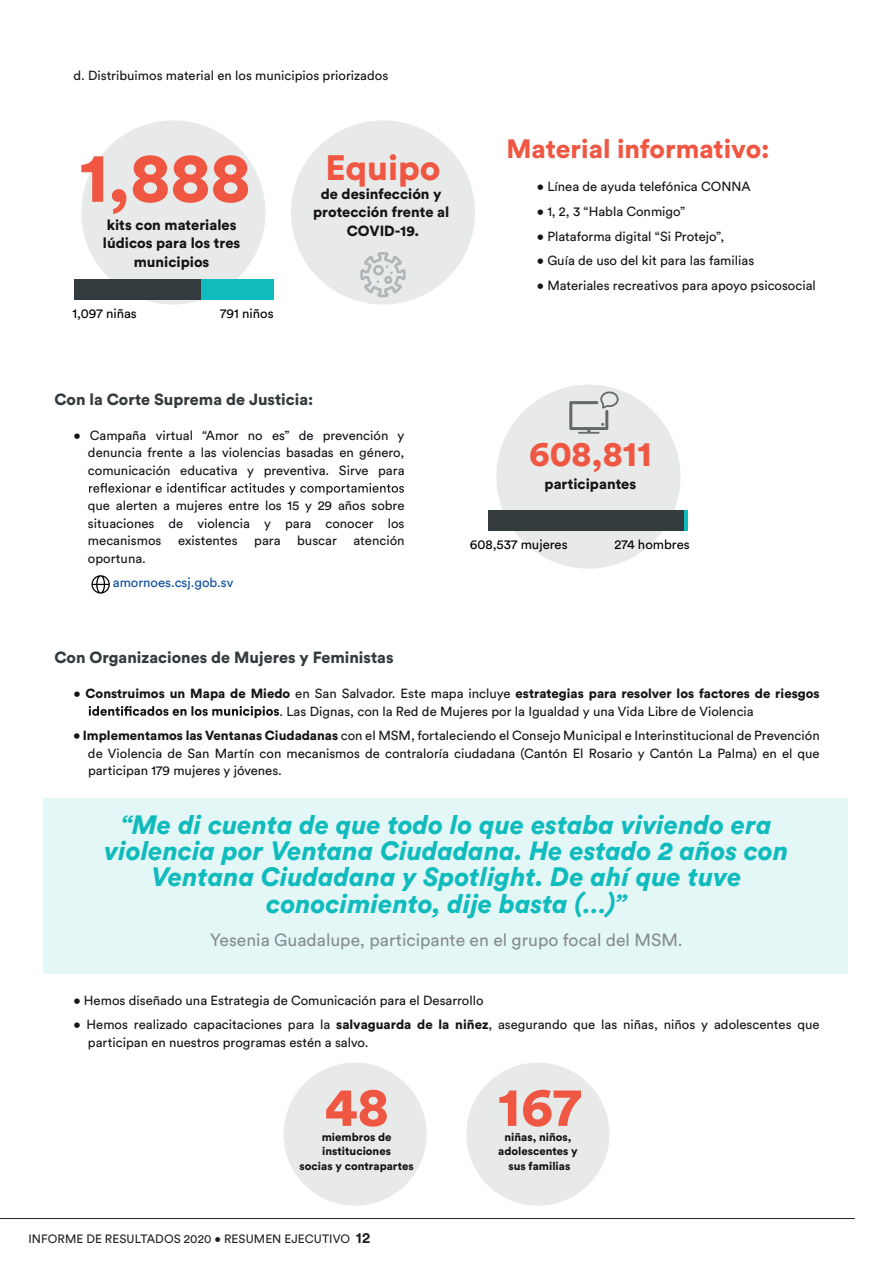
<style>
.page{position:relative;width:893px;height:1263px;background:#fff}
.page>*{position:absolute;margin:0;border:0;box-sizing:border-box;transform-origin:0 0}
.t1{font:900 70.05px "Circular Std";color:#f05743}
.t2{font:900 54.45px "Circular Std";color:#f05743}
.t3{font:900 34.95px "Circular Std";color:#f05743}
.t4{font:italic 900 26.25px/26.2px "Circular Std";color:#0fbbbc;text-align:center}
.t5{font:900 26.25px "Circular Std";color:#f05743}
.t6{font:17.55px "Circular Std";color:#888d91}
.t7{font:900 16.05px "Circular Std";color:#333b3e}
.t8{font:900 14.55px/18.9px "Circular Std";color:#171419;text-align:center}
.t9{font:13.2px/17.5px "Circular Std";color:#171419;text-align:justify}
.t10{font:13.2px "Circular Std";color:#000001}
.t11{font:13.2px "Circular Std";color:#0b4e9d}
.t12{font:12px "Circular Std";letter-spacing:.005em;color:#231f20}
.t13{font:900 11.4px/14.7px "Circular Std";color:#171419;text-align:center}
.s1{font-weight:900}
.s2{font-weight:700;font-size:15px}
</style>
<div class="page">
<hr style="left:0;top:1218px;width:855px;height:1px;background:#231f20">
<div style="left:43px;top:798px;width:805px;height:175px;background:#e4f7f7"></div>
<div style="left:496px;top:384px;width:184px;height:185px;background:#e8e9e9;border-radius:50%"></div>
<svg style="left:89px;top:483px;width:315px;height:12px"></svg>
<svg style="left:569px;top:391px;width:50px;height:43px"></svg>
<svg style="left:89px;top:706px;width:190px;height:12px"></svg>
<div style="left:81px;top:120px;width:184px;height:185px;background:#e8e9e9;border-radius:50%"></div>
<div style="left:291px;top:120px;width:184px;height:185px;background:#e8e9e9;border-radius:50%"></div>
<div style="left:75px;top:279px;width:199px;height:21px;background:#0fbbbc"></div>
<div style="left:75px;top:279px;width:126px;height:21px;background:#333b3e"></div>
<div style="left:489px;top:510px;width:199px;height:21px;background:#0fbbbc"></div>
<div style="left:489px;top:510px;width:195px;height:21px;background:#333b3e"></div>
<svg style="left:91px;top:575px;width:19px;height:19px"></svg>
<svg style="left:360px;top:252px;width:46px;height:45px"></svg>
<div style="left:466px;top:1062px;width:143px;height:144px;background:#e8e9e9;border-radius:50%"></div>
<div style="left:283px;top:1062px;width:144px;height:144px;background:#e8e9e9;border-radius:50%"></div>
<p class="t9" style="left:73px;top:67px;width:316px">d. Distribuimos material en los municipios priorizados</p>
<h1 class="t1" style="left:79px;top:131px;width:173px">1,888</h1>
<p class="t8" style="left:103px;top:215px;width:139px">kits con materiales lúdicos para los tres municipios</p>
<p class="t10" style="left:73px;top:305px;width:66px">1,097 niñas</p>
<p class="t10" style="left:220px;top:305px;width:55px">791 niños</p>
<h3 class="t3" style="left:325px;top:144px;width:117px">Equipo</h3>
<p class="t8" style="left:313px;top:184px;width:138px">de desinfección y protección frente al<br>COVID-19.</p>
<h3 class="t5" style="left:506px;top:131px;width:264px">Material informativo:</h3>
<p class="t9" style="left:537px;top:177px;width:215px">• Línea de ayuda telefónica CONNA</p>
<p class="t9" style="left:537px;top:202px;width:150px">• 1, 2, 3 “Habla Conmigo”</p>
<p class="t9" style="left:537px;top:227px;width:189px">• Plataforma digital “Si Protejo”,</p>
<p class="t9" style="left:537px;top:252px;width:219px">• Guía de uso del kit para las familias</p>
<p class="t9" style="left:537px;top:277px;width:281px">• Materiales recreativos para apoyo psicosocial</p>
<p class="t7" style="left:54px;top:389px;width:260px">Con la Corte Suprema de Justicia:</p>
<p class="t9" style="left:88px;top:426px;width:318px;text-indent:-15px">• Campaña virtual “Amor no es” de prevención y denuncia frente a las violencias basadas en género, comunicación educativa y preventiva. Sirve para</p>
<p class="t9" style="left:88px;top:496px;width:318px">que alerten a mujeres entre los 15 y 29 años sobre situaciones de violencia y para conocer los mecanismos</p>
<p class="t9" style="left:178px;top:531px;width:61px">existentes</p>
<p class="t9" style="left:254px;top:531px;width:28px">para</p>
<p class="t9" style="left:297px;top:531px;width:41px">buscar</p>
<p class="t9" style="left:353px;top:531px;width:53px">atención</p>
<p class="t9" style="left:88px;top:549px;width:59px">oportuna.</p>
<p class="t11" style="left:113px;top:575px;width:122px">amornoes.csj.gob.sv</p>
<h3 class="t3" style="left:529px;top:430px;width:124px">608,811</h3>
<p class="t8" style="left:545px;top:474px;width:93px">participantes</p>
<p class="t10" style="left:470px;top:536px;width:99px">608,537 mujeres</p>
<p class="t10" style="left:615px;top:536px;width:77px">274 hombres</p>
<p class="t7" style="left:54px;top:647px;width:341px">Con Organizaciones de Mujeres y Feministas</p>
<p class="t9" style="left:279px;top:684px;width:542px;text-indent:-206px">• <span class="s1">Construimos un Mapa de Miedo</span> en San Salvador. Este mapa incluye <span class="s1">estrategias para resolver los factores de riesgos </span>. Las Dignas, con la Red de Mujeres por la Igualdad y una Vida Libre de Violencia</p>
<p class="t9" style="left:88px;top:727px;width:733px;text-indent:-15px"><span class="s1">• Implementamos las Ventanas Ciudadanas</span> con el MSM, fortaleciendo el Consejo Municipal e Interinstitucional de Prevención de Violencia de San Martín con mecanismos de contraloría ciudadana (Cantón El Rosario y Cantón La Palma) en el que participan 179 mujeres y jóvenes.</p>
<h3 class="t4" style="left:105px;top:811px;width:685px">“Me di cuenta de que todo lo que estaba viviendo era violencia por Ventana Ciudadana. He estado 2 años con Ventana Ciudadana y Spotlight. De ahí que tuve conocimiento, dije basta (…)”</h3>
<h3 class="t6" style="left:210px;top:929px;width:474px">Yesenia Guadalupe, participante en el grupo focal del MSM.</h3>
<p class="t9" style="left:73px;top:991px;width:412px">• Hemos diseñado una Estrategia de Comunicación para el Desarrollo</p>
<p class="t9" style="left:88px;top:1016px;width:733px;text-indent:-15px">• Hemos realizado capacitaciones para la <span class="s1">salvaguarda de la niñez</span>, asegurando que las niñas, niños y adolescentes que participan en nuestros programas estén a salvo.</p>
<h2 class="t2" style="left:324px;top:1070px;width:66px">48</h2>
<p class="t13" style="left:300px;top:1144px;width:116px">instituciones<br>socias y contrapartes</p>
<p class="t13" style="left:322px;top:1129px;width:71px">miembros de</p>
<p class="t12" style="left:28px;top:1232px;width:343px">INFORME DE RESULTADOS 2020 • RESUMEN EJECUTIVO <span class="s2">12</span></p>
<h2 class="t2" style="left:497px;top:1070px;width:85px">167</h2>
<p class="t13" style="left:498px;top:1129px;width:81px">niñas, niños, adolescentes y sus familias</p>
</div>
